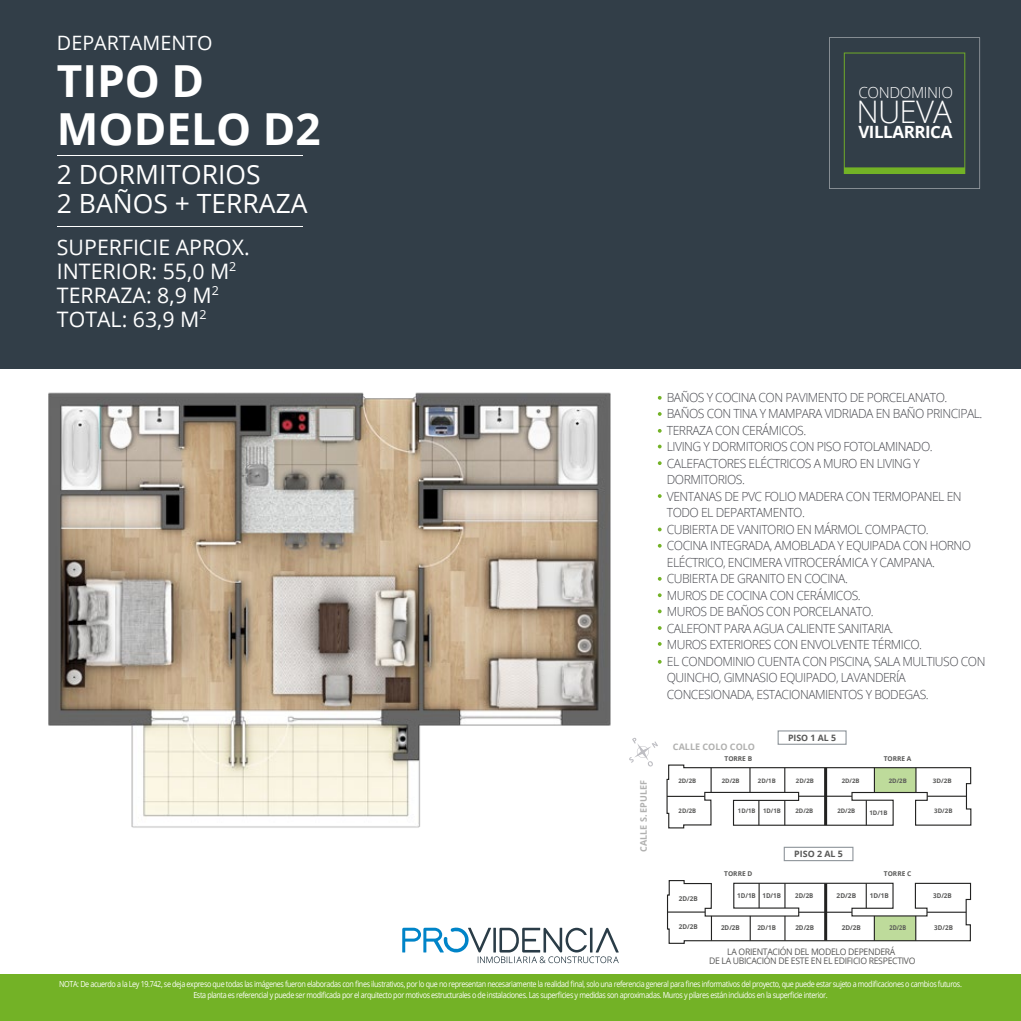
<style>
.page{position:relative;width:1021px;height:1021px;background:#fff}
.page>*{position:absolute;margin:0;border:0;box-sizing:border-box;transform-origin:0 0}
.t1{font:700 44.1px/48.6px "Open Sans";color:#fff}
.t2{font:300 31.05px "Open Sans";letter-spacing:-.025em;color:#fff}
.t3{font:26.4px/29.7px "Open Sans";color:#fff}
.t4{font:21.3px/23.9px "Open Sans";color:#fff}
.t5{font:19.8px "Open Sans";color:#fff}
.t6{font:700 16.95px "Open Sans";letter-spacing:-.025em;color:#fff}
.t7{font:300 15.3px "Open Sans";letter-spacing:-.025em;color:#fff}
.t8{font:300 12.6px/16.5px "Open Sans";letter-spacing:-.04em;color:#46474d}
.t9{font:9px/9px "Open Sans";letter-spacing:-.035em;color:#585857;text-align:center;scale:.96 1}
.t10{font:700 9px "Open Sans";color:#b1b1b0}
.t11{font:700 8.7px "Open Sans";color:#585857}
.t12{font:8.4px/10.5px "Open Sans";letter-spacing:-.05em;color:#fff;text-align:center;scale:.86 1}
.t13{font:700 6.6px "Open Sans";color:#585857}
.t14{font:700 6.6px "Open Sans";color:#585857;scale:.96 1}
.t15{font:700 6.6px "Open Sans";color:#585857;scale:.93 1}
.t16{font:700 6.6px "Open Sans";color:#585857;scale:.95 1}
.t17{font:700 6.6px "Open Sans";color:#585857;scale:.84 1}
.t18{font:700 6.15px "Open Sans";color:#585857}
.t19{font:700 6.15px "Open Sans";color:#585857;scale:.96 1}
.t20{font:700 6.15px "Open Sans";color:#585857;scale:.95 1}
</style>
<div class="page">
<div style="left:0;top:0;width:1020px;height:368px;background:#323e48"></div>
<hr style="left:57px;top:226px;width:245px;height:1px;background:#fff">
<hr style="left:57px;top:155px;width:245px;height:1px;background:#fff">
<div style="left:0;top:974px;width:1020px;height:46px;background:#73b226"></div>
<svg style="left:829px;top:38px;width:151px;height:150px"></svg>
<svg style="left:657px;top:396px;width:5px;height:4px"></svg>
<svg style="left:657px;top:412px;width:4px;height:4px"></svg>
<svg style="left:657px;top:429px;width:4px;height:4px"></svg>
<svg style="left:657px;top:444px;width:4px;height:4px"></svg>
<svg style="left:657px;top:461px;width:4px;height:4px"></svg>
<svg style="left:657px;top:494px;width:4px;height:4px"></svg>
<svg style="left:657px;top:527px;width:4px;height:4px"></svg>
<svg style="left:657px;top:593px;width:4px;height:4px"></svg>
<svg style="left:657px;top:609px;width:4px;height:4px"></svg>
<svg style="left:657px;top:626px;width:4px;height:4px"></svg>
<svg style="left:657px;top:642px;width:4px;height:4px"></svg>
<img style="left:48px;top:392px;width:563px;height:436px">
<svg style="left:402px;top:927px;width:216px;height:36px"></svg>
<svg style="left:667px;top:880px;width:304px;height:64px"></svg>
<svg style="left:666px;top:764px;width:305px;height:65px"></svg>
<svg style="left:629px;top:737px;width:29px;height:30px"></svg>
<h3 class="t5" style="left:57px;top:29px;width:157px">DEPARTAMENTO</h3>
<h1 class="t1" style="left:57px;top:55px;width:265px">TIPO D<br>MODELO D2</h1>
<h3 class="t3" style="left:57px;top:159px;width:252px">2 DORMITORIOS<br>2 BAÑOS + TERRAZA</h3>
<h3 class="t4" style="left:57px;top:235px;width:194px">SUPERFICIE APROX.<br>INTERIOR: 55,0 M<sup>2<br></sup>TERRAZA: 8,9 M<sup>2<br></sup>TOTAL: 63,9 M<sup>2</sup></h3>
<p class="t7" style="left:858px;top:82px;width:96px">CONDOMINIO</p>
<h3 class="t6" style="left:858px;top:120px;width:95px">VILLARRICA</h3>
<h2 class="t2" style="left:856px;top:90px;width:97px">NUEVA</h2>
<p class="t10" style="left:637px;top:851px;width:73px;rotate:-90deg">CALLE S. EPULEF</p>
<p class="t8" style="left:667px;top:389px;width:320px">BAÑOS Y COCINA CON PAVIMENTO DE PORCELANATO.<br>BAÑOS CON TINA Y MAMPARA VIDRIADA EN BAÑO PRINCIPAL.<br>TERRAZA CON CERÁMICOS.<br>LIVING Y DORMITORIOS CON PISO FOTOLAMINADO.<br>CALEFACTORES ELÉCTRICOS A MURO EN LIVING Y DORMITORIOS.<br>VENTANAS DE PVC FOLIO MADERA CON TERMOPANEL EN TODO EL DEPARTAMENTO.<br>CUBIERTA DE VANITORIO EN MÁRMOL COMPACTO.<br>COCINA INTEGRADA, AMOBLADA Y EQUIPADA CON HORNO ELÉCTRICO, ENCIMERA VITROCERÁMICA Y CAMPANA.<br>CUBIERTA DE GRANITO EN COCINA.<br>MUROS DE COCINA CON CERÁMICOS.<br>MUROS DE BAÑOS CON PORCELANATO.<br>CALEFONT PARA AGUA CALIENTE SANITARIA.<br>MUROS EXTERIORES CON ENVOLVENTE TÉRMICO.<br>EL CONDOMINIO CUENTA CON PISCINA, SALA MULTIUSO CON QUINCHO, GIMNASIO EQUIPADO, LAVANDERÍA CONCESIONADA, ESTACIONAMIENTOS Y BODEGAS.</p>
<p class="t10" style="left:673px;top:740px;width:84px">CALLE COLO COLO</p>
<p class="t11" style="left:788px;top:731px;width:50px">PISO 1 AL 5</p>
<p class="t13" style="left:724px;top:753px;width:29px">TORRE B</p>
<p class="t13" style="left:883px;top:753px;width:29px">TORRE A</p>
<p class="t18" style="left:678px;top:776px;width:19px">2D/2B</p>
<p class="t18" style="left:721px;top:776px;width:19px">2D/2B</p>
<p class="t18" style="left:758px;top:776px;width:19px">2D/1B</p>
<p class="t18" style="left:796px;top:776px;width:19px">2D/2B</p>
<p class="t18" style="left:841px;top:776px;width:19px">2D/2B</p>
<p class="t18" style="left:888px;top:776px;width:19px">2D/2B</p>
<p class="t18" style="left:932px;top:776px;width:20px">3D/2B</p>
<p class="t20" style="left:678px;top:806px;width:20px">2D/2B</p>
<p class="t19" style="left:738px;top:806px;width:46px">1D/1B 1D/1B</p>
<p class="t19" style="left:795px;top:806px;width:20px">2D/2B</p>
<p class="t19" style="left:837px;top:806px;width:20px">2D/2B</p>
<p class="t18" style="left:934px;top:806px;width:20px">3D/2B</p>
<p class="t18" style="left:869px;top:808px;width:19px">1D/1B</p>
<p class="t13" style="left:678px;top:893px;width:20px">2D/2B</p>
<p class="t11" style="left:794px;top:847px;width:50px">PISO 2 AL 5</p>
<p class="t13" style="left:724px;top:869px;width:30px">TORRE D</p>
<p class="t13" style="left:883px;top:869px;width:29px">TORRE C</p>
<p class="t14" style="left:737px;top:891px;width:47px">1D/1B 1D/1B</p>
<p class="t15" style="left:795px;top:891px;width:21px">2D/2B</p>
<p class="t13" style="left:836px;top:891px;width:21px">2D/2B</p>
<p class="t14" style="left:933px;top:891px;width:21px">3D/2B</p>
<p class="t13" style="left:869px;top:890px;width:21px">1D/1B</p>
<p class="t13" style="left:678px;top:922px;width:20px">2D/2B</p>
<p class="t14" style="left:721px;top:923px;width:21px">2D/2B</p>
<p class="t16" style="left:757px;top:923px;width:21px">2D/1B</p>
<p class="t14" style="left:795px;top:923px;width:21px">2D/2B</p>
<p class="t13" style="left:841px;top:923px;width:21px">2D/2B</p>
<p class="t17" style="left:889px;top:923px;width:21px">2D/2B</p>
<p class="t14" style="left:934px;top:923px;width:21px">3D/2B</p>
<p class="t9" style="left:709px;top:947px;width:216px">LA ORIENTACIÓN DEL MODELO DEPENDERÁ<br>DE LA UBICACIÓN DE ESTE EN EL EDIFICIO RESPECTIVO</p>
<p class="t12" style="left:59px;top:978px;width:1051px">NOTA: De acuerdo a la Ley 19.742, se deja expreso que todas las imágenes fueron elaboradas con fines ilustrativos, por lo que no representan necesariamente la realidad final, solo una referencia general para fines informativos del proyecto, que puede estar sujeto a modificaciones o cambios futuros.<br>Esta planta es referencial y puede ser modificada por el arquitecto por motivos estructurales o de instalaciones. Las superficies y medidas son aproximadas. Muros y pilares están incluidos en la superficie interior.</p>
</div>
